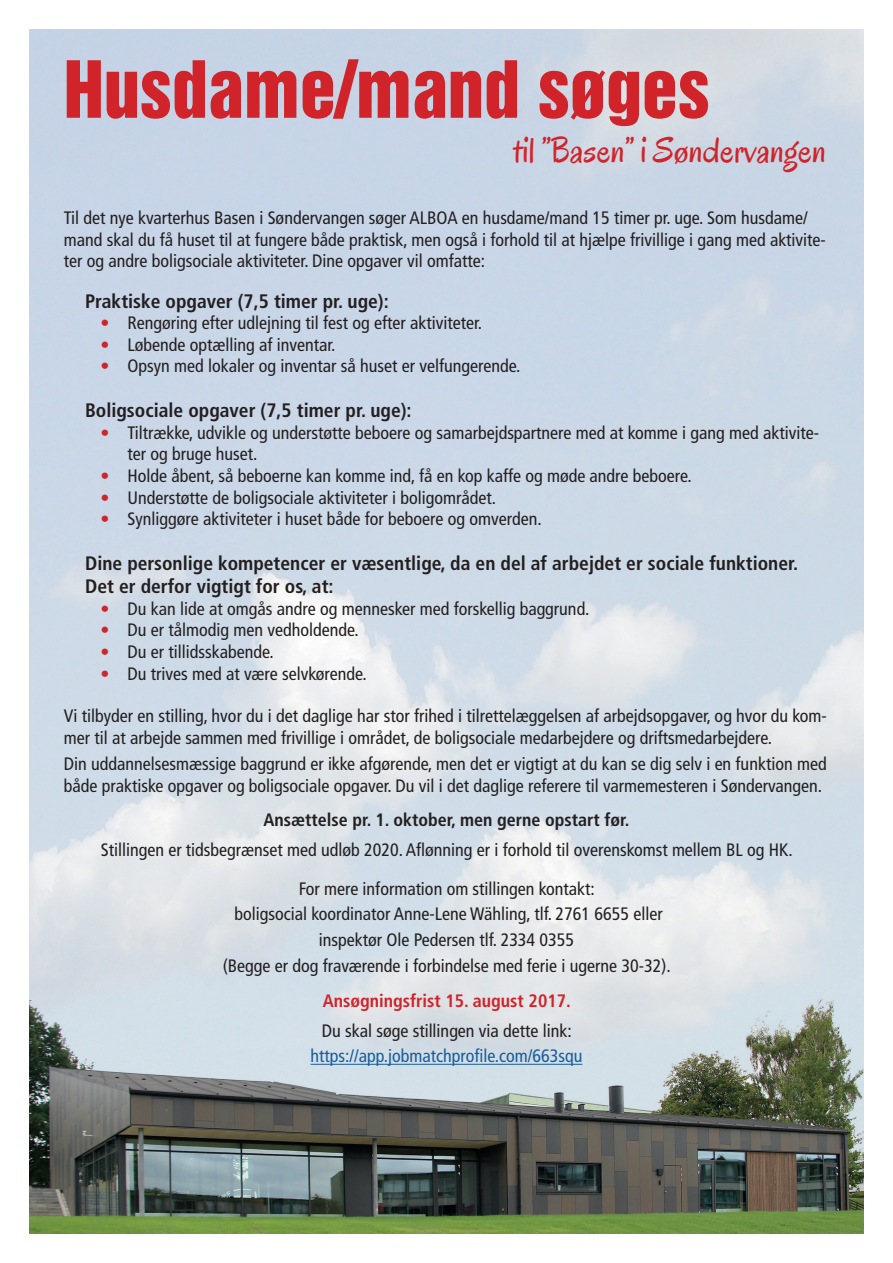
<style>
.page{position:relative;width:893px;height:1263px;background:#fff}
.page>*{position:absolute;margin:0;border:0;box-sizing:border-box;transform-origin:0 0}
.t1{font:72px "Helvetica Inserat LT Std";color:#d1232a}
.t2{font:36px "Oregano";color:#d1232a}
.t3{font:700 condensed 19.5px/23.4px "Frutiger LT Std";color:#231f20}
.t4{font:condensed 18px/21.6px "Frutiger LT Std";color:#231f20}
.t5{font:700 condensed 18px "Frutiger LT Std";color:#231f20}
.t6{font:condensed 18px "Frutiger LT Std";color:#175d9e}
.t7{font:700 condensed 18px "Frutiger LT Std";color:#d1232a}
.s1{color:#d1232a}
</style>
<div class="page">
<img style="left:30px;top:30px;width:833px;height:1203px">
<hr style="left:311px;top:1064px;width:271px;height:1px;background:#175d9e">
<h1 class="t1" style="left:64px;top:46px;width:647px">Husdame/mand søges</h1>
<h2 class="t2" style="left:513px;top:127px;width:314px">til ”Basen” i Søndervangen</h2>
<p class="t4" style="left:64px;top:207px;width:764px">Til det nye kvarterhus Basen i Søndervangen søger ALBOA en husdame/mand 15 timer pr. uge. Som husdame/ mand skal du få huset til at fungere både praktisk, men også i forhold til at hjælpe frivillige i gang med aktivite&shy;ter og andre boligsociale aktiviteter. Dine opgaver vil omfatte:</p>
<p class="t3" style="left:85px;top:289px;width:305px">Praktiske opgaver (7,5 timer pr. uge):</p>
<p class="t4" style="left:101px;top:312px;width:383px"><span class="s1">•</span> Rengøring efter udlejning til fest og efter aktiviteter.</p>
<p class="t4" style="left:101px;top:334px;width:236px"><span class="s1">•</span> Løbende optælling af inventar.</p>
<p class="t4" style="left:101px;top:355px;width:421px"><span class="s1">•</span> Opsyn med lokaler og inventar så huset er velfungerende.</p>
<p class="t3" style="left:85px;top:399px;width:328px">Boligsociale opgaver (7,5 timer pr. uge):</p>
<p class="t4" style="left:128px;top:422px;width:693px;text-indent:-27px"><span class="s1">•</span> Tiltrække, udvikle og understøtte beboere og samarbejdspartnere med at komme i gang med aktivite&shy;ter og bruge huset.</p>
<p class="t4" style="left:101px;top:465px;width:593px"><span class="s1">•</span> Holde åbent, så beboerne kan komme ind, få en kop kaffe og møde andre beboere.</p>
<p class="t4" style="left:101px;top:487px;width:397px"><span class="s1">•</span> Understøtte de boligsociale aktiviteter i boligområdet.</p>
<p class="t4" style="left:101px;top:508px;width:443px"><span class="s1">•</span> Synliggøre aktiviteter i huset både for beboere og omverden.</p>
<p class="t3" style="left:85px;top:551px;width:715px">Dine personlige kompetencer er væsentlige, da en del af arbejdet er sociale funktioner.<br>Det er derfor vigtigt for os, at:</p>
<p class="t4" style="left:101px;top:598px;width:491px"><span class="s1">•</span> Du kan lide at omgås andre og mennesker med forskellig baggrund.</p>
<p class="t4" style="left:101px;top:619px;width:260px"><span class="s1">•</span> Du er tålmodig men vedholdende.</p>
<p class="t4" style="left:101px;top:641px;width:175px"><span class="s1">•</span> Du er tillidsskabende.</p>
<p class="t4" style="left:101px;top:663px;width:268px"><span class="s1">•</span> Du trives med at være selvkørende.</p>
<p class="t4" style="left:64px;top:705px;width:765px">Vi tilbyder en stilling, hvor du i det daglige har stor frihed i tilrettelæggelsen af arbejdsopgaver, og hvor du kom&shy;mer til at arbejde sammen med frivillige i området, de boligsociale medarbejdere og driftsmedarbejdere.</p>
<p class="t4" style="left:64px;top:753px;width:764px">Din uddannelsesmæssige baggrund er ikke afgørende, men det er vigtigt at du kan se dig selv i en funktion med både praktiske opgaver og boligsociale opgaver. Du vil i det daglige referere til varmemesteren i Søndervangen.</p>
<p class="t5" style="left:264px;top:809px;width:367px">Ansættelse pr. 1. oktober, men gerne opstart før.</p>
<p class="t4" style="left:101px;top:830px;width:694px;line-height:38.5px;text-align:center">Stillingen er tidsbegrænset med udløb 2020. Aflønning er i forhold til overenskomst mellem BL og HK.<br>For mere information om stillingen kontakt:</p>
<p class="t4" style="left:223px;top:901px;width:449px;line-height:25.8px;text-align:center">boligsocial koordinator Anne-Lene Wähling, tlf. 2761 6655 eller inspektør Ole Pedersen tlf. 2334 0355<br>(Begge er dog fraværende i forbindelse med ferie i ugerne 30-32).</p>
<p class="t7" style="left:323px;top:989px;width:249px">Ansøgningsfrist 15. august 2017.</p>
<p class="t4" style="left:322px;top:1020px;width:252px">Du skal søge stillingen via dette link:</p>
<p class="t6" style="left:311px;top:1046px;width:273px">https://app.jobmatchprofile.com/663squ</p>
</div>
